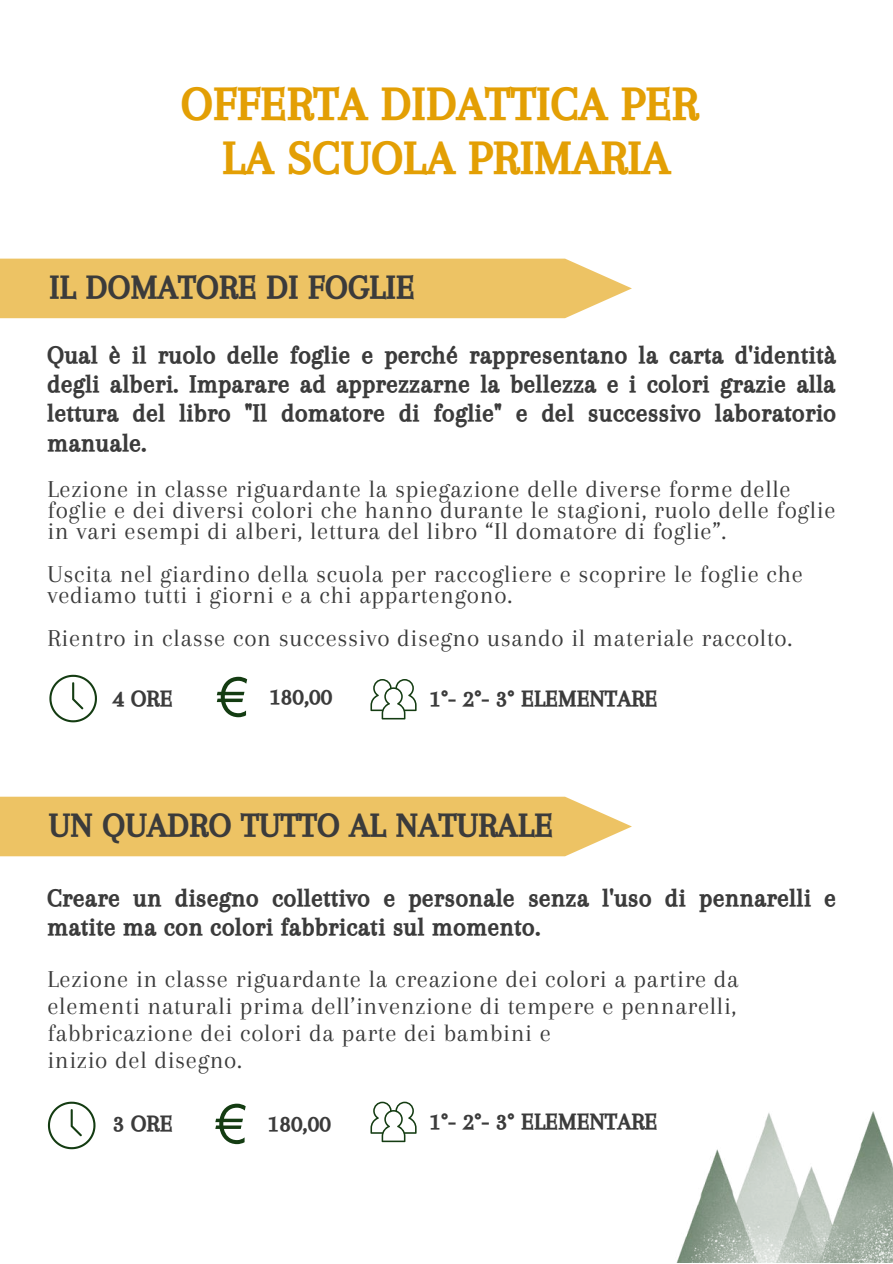
<style>
.page{position:relative;width:893px;height:1264px;background:#fff}
.page>*{position:absolute;margin:0;border:0;box-sizing:border-box;transform-origin:0 0}
.t1{font:48.15px/54px "CA Generated";letter-spacing:.025em;color:#e39f04;text-align:center}
.t2{font:34.35px "CA Generated";letter-spacing:.025em;color:#3b3b3b}
.t3{font:25.65px/29.2px "CA Generated";letter-spacing:.025em;color:#3b3b3b}
.t4{font:25.2px/27px "Arapey";letter-spacing:.025em;color:#3b3b3b}
.t5{font:23.55px "CA Generated";letter-spacing:.025em;color:#3b3b3b}
</style>
<div class="page">
<img style="left:677px;top:1111px;width:215px;height:151px">
<svg style="left:0;top:796px;width:632px;height:60px;background:#eec66d"></svg>
<svg style="left:48px;top:1101px;width:47px;height:48px"></svg>
<svg style="left:215px;top:1103px;width:31px;height:41px"></svg>
<svg style="left:0;top:258px;width:632px;height:60px;background:#eec66d"></svg>
<svg style="left:49px;top:674px;width:48px;height:48px"></svg>
<svg style="left:217px;top:676px;width:30px;height:41px"></svg>
<svg style="left:370px;top:679px;width:46px;height:40px"></svg>
<svg style="left:370px;top:1101px;width:46px;height:41px"></svg>
<h1 class="t1" style="left:181px;top:77px;width:518px">OFFERTA DIDATTICA PER<br>LA SCUOLA PRIMARIA</h1>
<h2 class="t2" style="left:50px;top:268px;width:366px">IL DOMATORE DI FOGLIE</h2>
<p class="t3" style="left:47px;top:340px;width:790px;text-align:justify">Qual è il ruolo delle foglie e perché rappresentano la carta d'identità degli alberi. Imparare ad apprezzarne la bellezza e i colori grazie alla lettura del libro "Il domatore di foglie" e del successivo laboratorio manuale.</p>
<p class="t4" style="left:47px;top:478px;width:789px;line-height:21.3px">Lezione in classe riguardante la spiegazione delle diverse forme delle foglie e dei diversi colori che hanno durante le stagioni, ruolo delle foglie in vari esempi di alberi, lettura del libro “Il domatore di foglie”.</p>
<p class="t4" style="left:47px;top:563px;width:757px;line-height:21.3px">Uscita nel giardino della scuola per raccogliere e scoprire le foglie che vediamo tutti i giorni e a chi appartengono.</p>
<p class="t4" style="left:47px;top:624px;width:746px">Rientro in classe con successivo disegno usando il materiale raccolto.</p>
<p class="t5" style="left:113px;top:686px;width:61px">4 ORE</p>
<p class="t5" style="left:270px;top:683px;width:64px">180,00</p>
<p class="t5" style="left:430px;top:686px;width:228px">1°- 2°- 3° ELEMENTARE</p>
<h2 class="t2" style="left:49px;top:806px;width:504px">UN QUADRO TUTTO AL NATURALE</h2>
<p class="t3" style="left:47px;top:883px;width:789px">Creare un disegno collettivo e personale senza l'uso di pennarelli e matite ma con colori fabbricati sul momento.</p>
<p class="t4" style="left:47px;top:965px;width:692px">Lezione in classe riguardante la creazione dei colori a partire da elementi naturali prima dell’invenzione di tempere e pennarelli, fabbricazione dei colori da parte dei bambini e<br>inizio del disegno.</p>
<p class="t5" style="left:113px;top:1110px;width:61px">3 ORE</p>
<p class="t5" style="left:268px;top:1110px;width:64px">180,00</p>
<p class="t5" style="left:430px;top:1108px;width:228px">1°- 2°- 3° ELEMENTARE</p>
</div>
